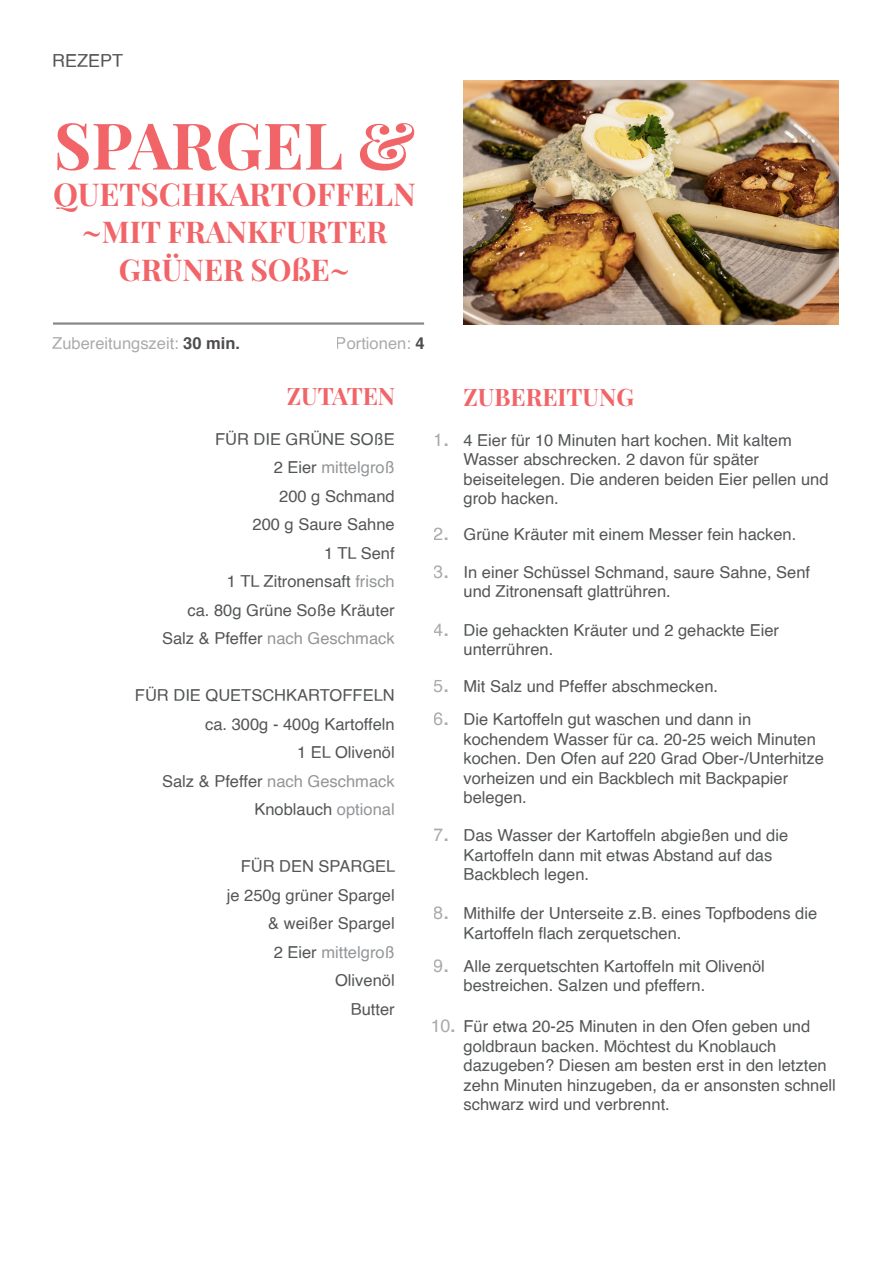
<style>
.page{position:relative;width:893px;height:1263px;background:#fff}
.page>*{position:absolute;margin:0;border:0;box-sizing:border-box;transform-origin:0 0}
.t1{font:64.5px "Playfair Display";color:#f16468}
.t2{font:31.5px "Playfair Display";color:#f16468}
.t3{font:30px "Playfair Display";color:#f16468}
.t4{font:24px "Playfair Display";color:#f16468}
.t5{font:18px/38.2px "Helvetica";color:#545557}
.t6{font:16.5px/19.5px "Helvetica";color:#545557}
.t7{font:16.5px "Helvetica";color:#939598}
.s1{font-weight:700;color:#231f20}
.s2{color:#545557}
.s3{color:#939598}
.s4{font-weight:700}
</style>
<div class="page">
<img style="left:463px;top:81px;width:376px;height:244px">
<hr style="left:53px;top:322px;width:371px;height:3px;background:#545557">
<p class="t5" style="left:52px;top:43px;width:73px">REZEPT</p>
<p class="t1" style="left:54px;top:95px;width:363px">SPARGEL &amp;</p>
<p class="t2" style="left:53px;top:169px;width:364px">QUETSCHKARTOFFELN</p>
<p class="t3" style="left:82px;top:208px;width:307px">~MIT FRANKFURTER</p>
<p class="t3" style="left:119px;top:246px;width:233px">GRÜNER SOßE~</p>
<p class="t6" style="left:52px;top:334px;width:189px">Zubereitungszeit: <span class="s1">30 min.</span></p>
<p class="t6" style="left:336px;top:334px;width:90px">Portionen: <span class="s1">4</span></p>
<p class="t4" style="left:287px;top:378px;width:110px">ZUTATEN</p>
<p class="t4" style="left:463px;top:378px;width:172px">ZUBEREITUNG</p>
<p class="t6" style="left:215px;top:430px;width:181px">FÜR DIE GRÜNE SOßE</p>
<p class="t7" style="left:274px;top:455px;width:123px"><span class="s2">2 Eier</span> mittelgroß</p>
<p class="t6" style="left:279px;top:487px;width:117px">200 g Schmand</p>
<p class="t6" style="left:253px;top:515px;width:144px">200 g Saure Sahne</p>
<p class="t6" style="left:324px;top:544px;width:72px">1 TL Senf</p>
<p class="t6" style="left:227px;top:572px;width:169px">1 TL Zitronensaft <span class="s3">frisch</span></p>
<p class="t6" style="left:187px;top:601px;width:209px">ca. 80g Grüne Soße Kräuter</p>
<p class="t7" style="left:162px;top:626px;width:234px"><span class="s2">Salz &amp; Pfeffer</span> nach Geschmack</p>
<p class="t5" style="left:434px;top:421px;width:17px">1<span class="s4">.</span></p>
<p class="t6" style="left:463px;top:431px;width:330px">4 Eier für 10 Minuten hart kochen. Mit kaltem</p>
<p class="t6" style="left:463px;top:450px;width:297px">Wasser abschrecken. 2 davon für später</p>
<p class="t6" style="left:463px;top:470px;width:367px">beiseitelegen. Die anderen beiden Eier pellen und grob hacken.</p>
<p class="t5" style="left:434px;top:515px;width:17px">2<span class="s4">.<br></span>3<span class="s4">.</span></p>
<p class="t6" style="left:463px;top:525px;width:334px">Grüne Kräuter mit einem Messer fein hacken.</p>
<p class="t6" style="left:463px;top:563px;width:348px">In einer Schüssel Schmand, saure Sahne, Senf und Zitronensaft glattrühren.</p>
<p class="t6" style="left:463px;top:620px;width:317px">Die gehackten Kräuter und 2 gehackte Eier</p>
<p class="t6" style="left:463px;top:640px;width:91px">unterrühren.</p>
<p class="t6" style="left:463px;top:677px;width:256px">Mit Salz und Pfeffer abschmecken.</p>
<p class="t6" style="left:463px;top:710px;width:289px">Die Kartoffeln gut waschen und dann in</p>
<p class="t6" style="left:463px;top:729px;width:362px">kochendem Wasser für ca. 20-25 weich Minuten kochen. Den Ofen auf 220 Grad Ober-/Unterhitze vorheizen und ein Backblech mit Backpapier</p>
<p class="t6" style="left:463px;top:788px;width:65px">belegen.</p>
<p class="t6" style="left:463px;top:826px;width:326px">Das Wasser der Kartoffeln abgießen und die</p>
<p class="t6" style="left:463px;top:845px;width:310px">Kartoffeln dann mit etwas Abstand auf das</p>
<p class="t6" style="left:463px;top:865px;width:127px">Backblech legen.</p>
<p class="t6" style="left:463px;top:904px;width:355px">Mithilfe der Unterseite z.B. eines Topfbodens die<br>Kartoffeln flach zerquetschen.</p>
<p class="t6" style="left:463px;top:957px;width:303px">Alle zerquetschten Kartoffeln mit Olivenöl</p>
<p class="t6" style="left:463px;top:976px;width:243px">bestreichen. Salzen und pfeffern.</p>
<p class="t6" style="left:463px;top:1017px;width:348px">Für etwa 20-25 Minuten in den Ofen geben und goldbraun backen. Möchtest du Knoblauch</p>
<p class="t6" style="left:463px;top:1056px;width:374px">dazugeben? Diesen am besten erst in den letzten zehn Minuten hinzugeben, da er ansonsten schnell schwarz wird und verbrennt.</p>
<p class="t5" style="left:434px;top:611px;width:17px">4<span class="s4">.</span></p>
<p class="t5" style="left:434px;top:669px;width:17px;line-height:33.5px">5<span class="s4">.<br></span>6<span class="s4">.</span></p>
<p class="t6" style="left:135px;top:686px;width:261px">FÜR DIE QUETSCHKARTOFFELN</p>
<p class="t6" style="left:205px;top:715px;width:191px">ca. 300g - 400g Kartoffeln</p>
<p class="t6" style="left:297px;top:743px;width:99px">1 EL Olivenöl</p>
<p class="t7" style="left:162px;top:768px;width:234px"><span class="s2">Salz &amp; Pfeffer</span> nach Geschmack</p>
<p class="t6" style="left:254px;top:800px;width:142px">Knoblauch <span class="s3">optional</span></p>
<p class="t6" style="left:241px;top:857px;width:156px">FÜR DEN SPARGEL</p>
<p class="t6" style="left:227px;top:886px;width:169px">je 250g grüner Spargel</p>
<p class="t6" style="left:268px;top:914px;width:128px">&amp; weißer Spargel</p>
<p class="t7" style="left:274px;top:939px;width:123px"><span class="s2">2 Eier</span> mittelgroß</p>
<p class="t6" style="left:335px;top:971px;width:61px">Olivenöl</p>
<p class="t6" style="left:351px;top:1000px;width:46px">Butter</p>
<p class="t5" style="left:434px;top:816px;width:17px">7<span class="s4">.</span></p>
<p class="t5" style="left:434px;top:894px;width:17px">8<span class="s4">.</span></p>
<p class="t5" style="left:434px;top:947px;width:17px">9<span class="s4">.</span></p>
<p class="t5" style="left:430px;top:1007px;width:27px">10<span class="s4">.</span></p>
</div>
